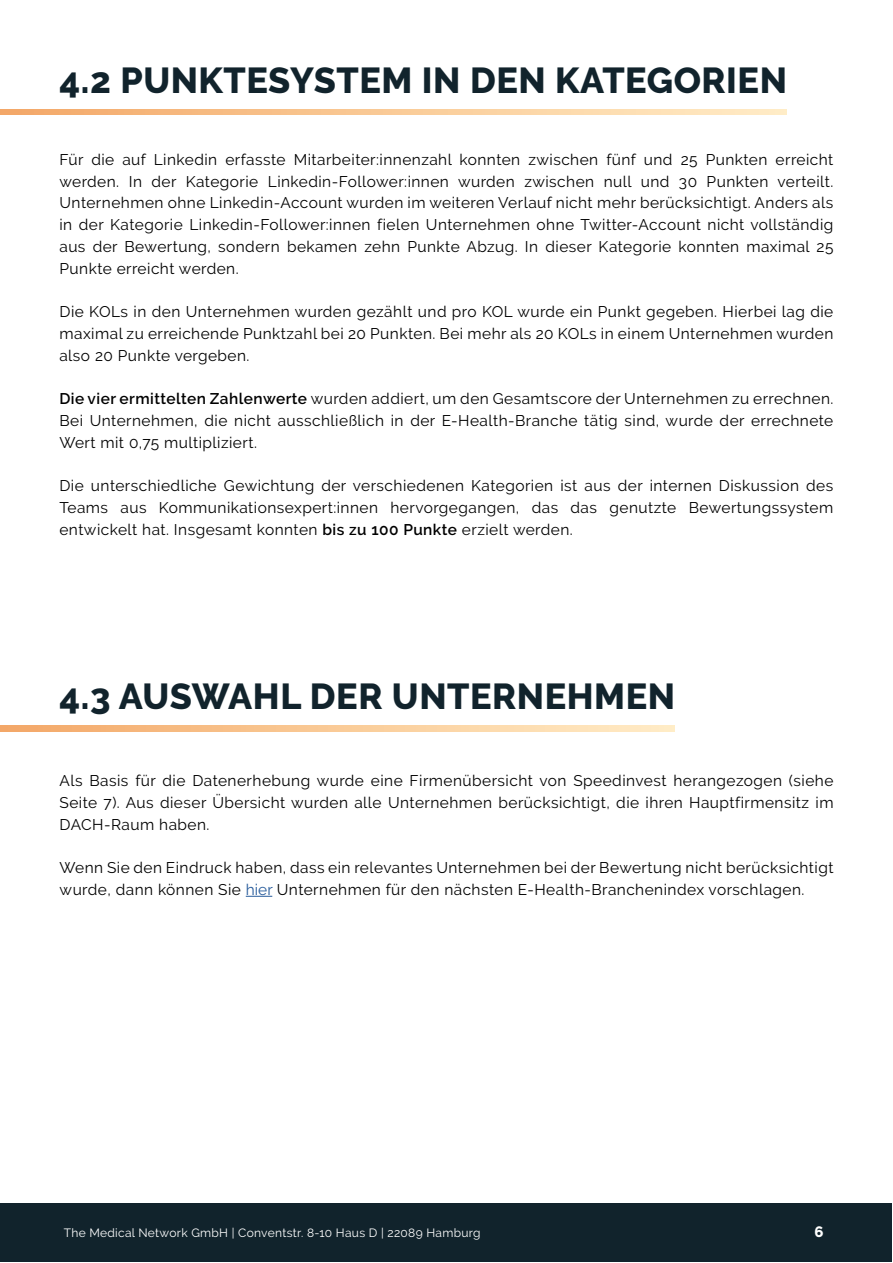
<style>
.page{position:relative;width:893px;height:1263px;background:#fff}
.page>*{position:absolute;margin:0;border:0;box-sizing:border-box;transform-origin:0 0}
.t1{font:800 36px "Raleway";letter-spacing:.015em;color:#11232c}
.t2{font:15.45px/21.8px "Raleway";letter-spacing:.03em;color:#000;text-align:justify}
.t3{font:800 15px "Raleway";color:#fff}
.t4{font:12px "Raleway";letter-spacing:.025em;color:#fff}
.s1{font-weight:600}
.s2{color:#275b9b}
</style>
<div class="page">
<svg style="left:0;top:109px;width:787px;height:5px;background:#f9ca97"></svg>
<svg style="left:246px;top:896px;width:26px;height:1px"></svg>
<svg style="left:0;top:725px;width:674px;height:6px;background:#f9ca97"></svg>
<div style="left:1px;top:1203px;width:891px;height:59px;background:#11232c"></div>
<h1 class="t1" style="left:60px;top:60px;width:729px">4.2 PUNKTESYSTEM IN DEN KATEGORIEN</h1>
<p class="t2" style="left:59px;top:148px;width:775px">Für die auf Linkedin erfasste Mitarbeiter:innenzahl konnten zwischen fünf und 25 Punkten erreicht werden. In der Kategorie Linkedin-Follower:innen wurden zwischen null und 30 Punkten verteilt.<br>Unternehmen ohne Linkedin-Account wurden im weiteren Verlauf nicht mehr berücksichtigt. Anders als in der Kategorie Linkedin-Follower:innen fielen Unternehmen ohne Twitter-Account nicht vollständig aus der Bewertung, sondern bekamen zehn Punkte Abzug. In dieser Kategorie konnten maximal 25<br>Punkte erreicht werden.</p>
<p class="t2" style="left:59px;top:301px;width:775px">Die KOLs in den Unternehmen wurden gezählt und pro KOL wurde ein Punkt gegeben. Hierbei lag die maximal zu erreichende Punktzahl bei 20 Punkten. Bei mehr als 20 KOLs in einem Unternehmen wurden also 20 Punkte vergeben.</p>
<p class="t2" style="left:59px;top:388px;width:775px"><span class="s1">Die vier ermittelten Zahlenwerte</span> wurden addiert, um den Gesamtscore der Unternehmen zu errechnen.<br>Bei Unternehmen, die nicht ausschließlich in der E-Health-Branche tätig sind, wurde der errechnete Wert mit 0,75 multipliziert.</p>
<p class="t2" style="left:59px;top:475px;width:775px">Die unterschiedliche Gewichtung der verschiedenen Kategorien ist aus der internen Diskussion des Teams aus Kommunikationsexpert:innen hervorgegangen, das das genutzte Bewertungssystem entwickelt hat. Insgesamt konnten <span class="s1">bis zu 100 Punkte</span> erzielt werden.</p>
<h1 class="t1" style="left:60px;top:675px;width:617px">4.3 AUSWAHL DER UNTERNEHMEN</h1>
<p class="t2" style="left:60px;top:770px;width:775px">Als Basis für die Datenerhebung wurde eine Firmenübersicht von Speedinvest herangezogen (siehe Seite 7). Aus dieser Übersicht wurden alle Unternehmen berücksichtigt, die ihren Hauptfirmensitz im DACH-Raum haben.</p>
<p class="t2" style="left:60px;top:857px;width:775px">Wenn Sie den Eindruck haben, dass ein relevantes Unternehmen bei der Bewertung nicht berücksichtigt wurde, dann können Sie <span class="s2">hier</span> Unternehmen für den nächsten E-Health-Branchenindex vorschlagen.</p>
<p class="t4" style="left:64px;top:1226px;width:418px">The Medical Network GmbH | Conventstr. 8-10 Haus D | 22089 Hamburg</p>
<p class="t3" style="left:815px;top:1223px;width:11px">6</p>
</div>
